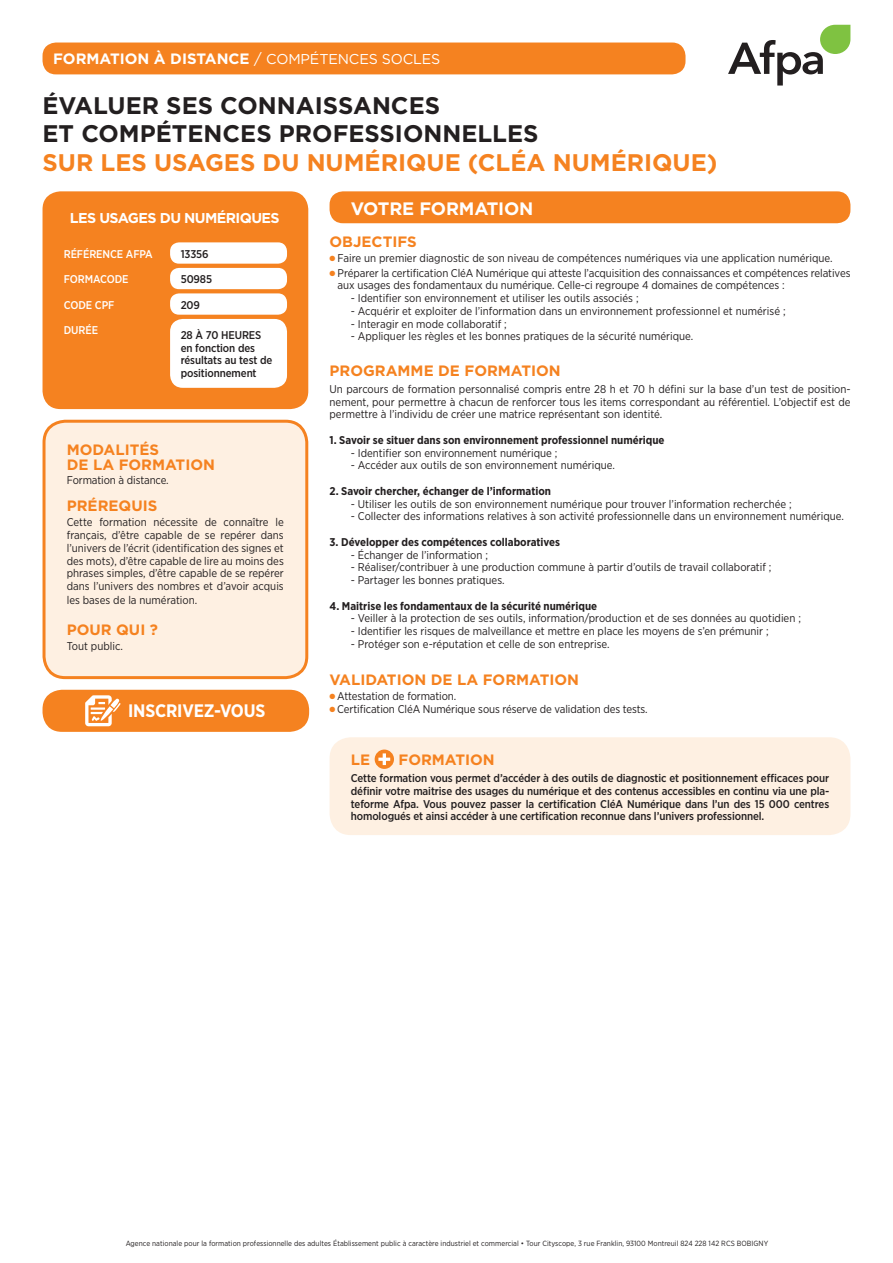
<style>
.page{position:relative;width:893px;height:1263px;background:#fff}
.page>*{position:absolute;margin:0;border:0;box-sizing:border-box;transform-origin:0 0}
.t1{font:700 24px "Gotham";color:#231f20}
.t2{font:700 24px "Gotham";color:#f58220}
.t3{font:700 18px "Gotham";color:#fff}
.t4{font:700 18px "Gotham Narrow";letter-spacing:-.01em;color:#fff}
.t5{font:700 15px/14.2px "Gotham";color:#f58220}
.t6{font:700 15px "Gotham";color:#fff}
.t7{font:700 14.25px "Gotham";color:#fff}
.t8{font:14.25px "Gotham";letter-spacing:-.01em;color:#fff}
.t9{font:11.25px/12.8px "Gotham Narrow";color:#231f20;text-align:justify}
.t10{font:500 11.25px/12.8px "Gotham Narrow";letter-spacing:-.01em;color:#231f20;text-align:justify}
.t11{font:700 11.25px "Gotham Narrow";color:#231f20}
.t12{font:500 11.25px "Gotham Narrow";letter-spacing:-.01em;color:#fff}
.t13{font:7.5px "Gotham Narrow";letter-spacing:.005em;color:#231f20}
.s1{font-weight:700;font-size:15px}
.s2{font-size:15px}
.s3{color:#f58220}
</style>
<div class="page">
<div style="left:330px;top:737px;width:520px;height:98px;background:#fef0e2;border-radius:21px"></div>
<svg style="left:728px;top:25px;width:122px;height:61px"></svg>
<div style="left:44px;top:421px;width:263px;height:257px;background:#fef0e2;border-radius:21px"></div>
<div style="left:43px;top:420px;width:265px;height:259px;border:3px solid #f58220;border-radius:21px"></div>
<div style="left:43px;top:43px;width:642px;height:31px;background:#f58220;border-radius:14px"></div>
<div style="left:330px;top:191px;width:520px;height:32px;background:#f58220;border-radius:14px"></div>
<div style="left:43px;top:191px;width:265px;height:218px;background:#f58220;border-radius:18px"></div>
<div style="left:170px;top:242px;width:117px;height:22px;background:#fff;border-radius:9px"></div>
<div style="left:170px;top:268px;width:117px;height:21px;background:#fff;border-radius:9px"></div>
<div style="left:170px;top:293px;width:117px;height:22px;background:#fff;border-radius:9px"></div>
<svg style="left:375px;top:749px;width:19px;height:20px"></svg>
<svg style="left:378px;top:753px;width:12px;height:12px"></svg>
<div style="left:43px;top:690px;width:266px;height:42px;background:#f58220;border-radius:20px"></div>
<svg style="left:85px;top:695px;width:36px;height:31px"></svg>
<div style="left:170px;top:319px;width:117px;height:69px;background:#fff;border-radius:13px"></div>
<h3 class="t6" style="left:53px;top:49px;width:22px">FORMATION</h3>
<h3 class="t6" style="left:154px;top:49px;width:27px">À DISTAN</h3>
<p class="t8" style="left:229px;top:50px;width:213px"><span class="s1">CE</span> <span class="s2">/</span> COMPÉTENCES SOCLES</p>
<h1 class="t1" style="left:43px;top:89px;width:34px">ÉVALUER</h1>
<h1 class="t1" style="left:166px;top:89px;width:16px">SES</h1>
<h1 class="t1" style="left:220px;top:89px;width:35px">CONNAISSAN</h1>
<h1 class="t1" style="left:391px;top:89px;width:33px">CES</h1>
<h1 class="t1" style="left:43px;top:118px;width:75px">ET COMPÉTEN</h1>
<h1 class="t1" style="left:223px;top:118px;width:74px">CES PROFESSIONNELLES</h1>
<h1 class="t2" style="left:43px;top:146px;width:18px">SUR</h1>
<h1 class="t2" style="left:101px;top:146px;width:16px">LES</h1>
<h1 class="t2" style="left:154px;top:146px;width:18px">USA</h1>
<h1 class="t2" style="left:205px;top:146px;width:120px">GESDU NUMÉRIQUE</h1>
<h1 class="t2" style="left:468px;top:146px;width:27px">(CLÉ</h1>
<h1 class="t2" style="left:527px;top:146px;width:63px">A NUMÉRIQUE</h1>
<h1 class="t2" style="left:707px;top:146px;width:12px">)</h1>
<p class="t7" style="left:70px;top:208px;width:40px">LES USA</p>
<p class="t7" style="left:128px;top:208px;width:67px">GESDU NUMÉRIQUES</p>
<p class="t10" style="left:181px;top:247px;width:29px">13356</p>
<p class="t10" style="left:181px;top:273px;width:33px">50985</p>
<p class="t10" style="left:181px;top:298px;width:21px">209</p>
<h2 class="t3" style="left:351px;top:196px;width:26px">VOTRE</h2>
<h2 class="t3" style="left:419px;top:196px;width:14px">FORMATION</h2>
<h3 class="t5" style="left:330px;top:234px;width:89px">OBJECTIFS</h3>
<p class="t9" style="left:330px;top:251px;width:505px"><span class="s3">●</span> Faire un premier diagnostic de son niveau de compétences numériques via une application numérique.</p>
<p class="t9" style="left:338px;top:266px;width:514px;text-indent:-8px"><span class="s3">●</span> Préparer la certification CléA Numérique qui atteste l’acquisition des connaissances et compétences relatives aux usages des fondamentaux du numérique. Celle-ci regroupe 4 domaines de compétences :</p>
<p class="t9" style="left:351px;top:292px;width:289px">- Identifier son environnement et utiliser les outils associés ;</p>
<p class="t9" style="left:351px;top:304px;width:436px">- Acquérir et exploiter de l’information dans un environnement professionnel et numérisé ;</p>
<p class="t9" style="left:351px;top:317px;width:158px">- Interagir en mode collaboratif ;</p>
<p class="t9" style="left:351px;top:330px;width:344px">- Appliquer les règles et les bonnes pratiques de la sécurité numérique.</p>
<h3 class="t5" style="left:330px;top:363px;width:233px">PROGRAMME DE FORMATION</h3>
<p class="t9" style="left:330px;top:383px;width:523px">Un parcours de formation personnalisé compris entre 28 h et 70 h défini sur la base d’un test de position&shy;nement, pour permettre à chacun de renforcer tous les items correspondant au référentiel. L’objectif est de permettre à l’individu de créer une matrice représentant son identité.</p>
<p class="t11" style="left:330px;top:433px;width:337px">1. Savoir se situer dans son environnement professionnel numérique</p>
<p class="t9" style="left:351px;top:446px;width:208px">- Identifier son environnement numérique ;</p>
<p class="t9" style="left:351px;top:459px;width:266px">- Accéder aux outils de son environnement numérique.</p>
<p class="t11" style="left:330px;top:484px;width:223px">2. Savoir chercher, échanger de l’information</p>
<p class="t9" style="left:351px;top:497px;width:442px">- Utiliser les outils de son environnement numérique pour trouver l’information recherchée ;</p>
<p class="t9" style="left:351px;top:510px;width:495px">- Collecter des informations relatives à son activité professionnelle dans un environnement numérique.</p>
<p class="t11" style="left:330px;top:535px;width:232px">3. Développer des compétences collaboratives</p>
<p class="t9" style="left:351px;top:548px;width:139px">- Échanger de l’information ;</p>
<p class="t9" style="left:351px;top:561px;width:422px">- Réaliser/contribuer à une production commune à partir d’outils de travail collaboratif ;</p>
<p class="t9" style="left:351px;top:574px;width:155px">- Partager les bonnes pratiques.</p>
<p class="t11" style="left:330px;top:599px;width:269px">4. Maitrise les fondamentaux de la sécurité numérique</p>
<p class="t9" style="left:351px;top:612px;width:452px">- Veiller à la protection de ses outils, information/production et de ses données au quotidien ;</p>
<p class="t9" style="left:351px;top:625px;width:419px">- Identifier les risques de malveillance et mettre en place les moyens de s’en prémunir ;</p>
<p class="t9" style="left:351px;top:637px;width:260px">- Protéger son e-réputation et celle de son entreprise.</p>
<h3 class="t5" style="left:330px;top:672px;width:251px">VALIDATION DE LA FORMATION</h3>
<p class="t9" style="left:330px;top:689px;width:128px"><span class="s3">●</span> Attestation de formation.</p>
<p class="t9" style="left:330px;top:702px;width:320px"><span class="s3">●</span> Certification CléA Numérique sous réserve de validation des tests.</p>
<p class="t12" style="left:64px;top:247px;width:91px">RÉFÉRENCE AFPA</p>
<p class="t12" style="left:64px;top:272px;width:66px">FORMACODE</p>
<p class="t12" style="left:64px;top:298px;width:52px">CODE CPF</p>
<p class="t12" style="left:64px;top:323px;width:36px">DURÉE</p>
<p class="t10" style="left:181px;top:328px;width:56px">28 à 70 heure</p>
<p class="t10" style="left:255px;top:328px;width:8px">s</p>
<p class="t10" style="left:181px;top:341px;width:93px;text-align:left">en fonction des résultats au test de positionnement</p>
<h3 class="t5" style="left:67px;top:443px;width:150px">MODALITÉS<br>DE LA FORMATION</h3>
<p class="t9" style="left:67px;top:474px;width:103px">Formation à distance.</p>
<h3 class="t5" style="left:67px;top:499px;width:92px">PRÉREQUIS</h3>
<p class="t9" style="left:67px;top:516px;width:219px">Cette formation nécessite de connaître le français, d’être capable de se repérer dans l’univers de l’écrit (identification des signes et des mots), d’être capable de lire au moins des phrases simples, d’être capable de se repérer dans l’univers des nombres et d’avoir acquis</p>
<p class="t9" style="left:67px;top:594px;width:132px">les bases de la numération.</p>
<h3 class="t5" style="left:67px;top:622px;width:93px">POUR QUI ?</h3>
<p class="t9" style="left:67px;top:639px;width:58px">Tout public.</p>
<h2 class="t4" style="left:128px;top:700px;width:139px">INSCRIVEZ-VOUS</h2>
<h3 class="t5" style="left:351px;top:753px;width:21px">LE</h3>
<h3 class="t5" style="left:398px;top:753px;width:98px">FORMATION</h3>
<p class="t10" style="left:351px;top:772px;width:480px">Cette formation vous permet d’accéder à des outils de diagnostic et positionnement efficaces pour définir votre maitrise des usages du numérique et des contenus accessibles en continu via une pla&shy;teforme Afpa. Vous pouvez passer la certification CléA Numérique dans l’un des 15 000 centres homologués et ainsi accéder à une certification reconnue dans l’univers professionnel.</p>
<p class="t13" style="left:126px;top:1238px;width:644px">Agence nationale pour la formation professionnelle des adultes Établissement public à caractère industriel et commercial • Tour Cityscope, 3 rue Franklin, 93100 Montreuil 824 228 142 RCS BOBIGNY</p>
</div>
